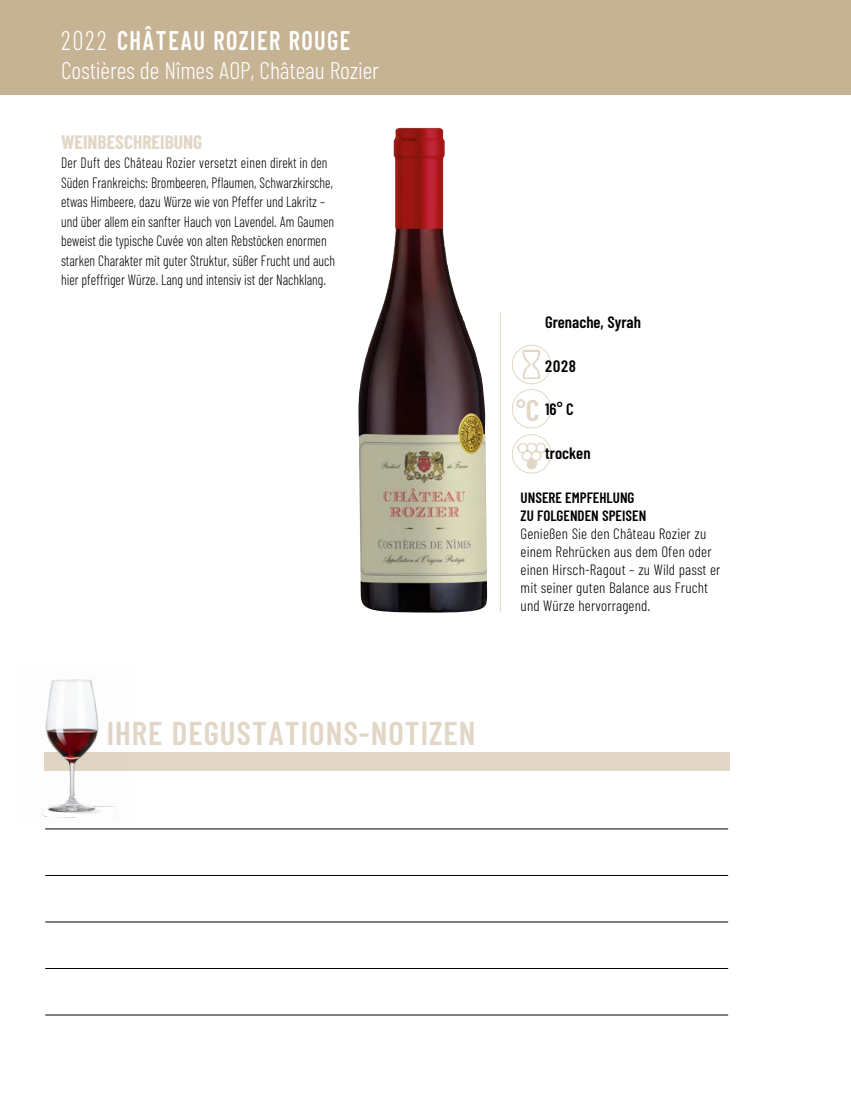
<style>
.page{position:relative;width:851px;height:1106px;background:#fff}
.page>*{position:absolute;margin:0;border:0;box-sizing:border-box;transform-origin:0 0}
.t1{font:600 33px "Barlow Condensed";letter-spacing:.03em;color:#e2d7c6}
.t2{font:600 27px "Barlow Condensed";letter-spacing:.06em;color:#fff;scale:.9 1}
.t3{font:600 27px "Barlow Condensed";color:#e2d7c6}
.t4{font:300 24px "Barlow Condensed";letter-spacing:-.005em;color:#fff}
.t5{font:700 19.5px "Barlow Condensed";color:#e2d7c6}
.t6{font:600 16.5px "Barlow Condensed";color:#000}
.t7{font:300 15px/19.5px "Barlow Condensed";color:#000;scale:.9 1}
.t8{font:300 15px/18px "Barlow Condensed";color:#000}
.t9{font:600 15px/18px "Barlow Condensed";color:#000}
.s1{font-weight:300}
.s2{font-size:30px}
</style>
<div class="page">
<div style="left:0;top:0;width:850px;height:95px;background:#c6b393"></div>
<img style="left:522px;top:350px;width:19px;height:28px">
<div style="left:512px;top:345px;width:39px;height:39px;border:1px solid #e2d7c6;border-radius:50%"></div>
<img style="left:514px;top:442px;width:34px;height:27px">
<div style="left:512px;top:434px;width:39px;height:39px;border:1px solid #e2d7c6;border-radius:50%"></div>
<div style="left:512px;top:389px;width:39px;height:39px;border:1px solid #e2d7c6;border-radius:50%"></div>
<hr style="left:45px;top:828px;width:683px;height:1px;background:#000">
<hr style="left:45px;top:875px;width:683px;height:1px;background:#000">
<hr style="left:45px;top:921px;width:683px;height:1px;background:#000">
<hr style="left:45px;top:968px;width:683px;height:1px;background:#000">
<hr style="left:45px;top:1014px;width:683px;height:1px;background:#000">
<img style="left:358px;top:128px;width:130px;height:485px">
<div style="left:44px;top:752px;width:685px;height:18px;background:#e2d7c6"></div>
<hr style="left:500px;top:312px;width:1px;height:300px;background:#e2d7c6">
<img style="left:41px;top:679px;width:90px;height:139px">
<h2 class="t2" style="left:61px;top:23px;width:323px"><span class="s1">2022</span> CHÂTEAU ROZIER ROUGE</h2>
<h3 class="t4" style="left:61px;top:55px;width:319px">Costières de Nîmes AOP, Château Rozier</h3>
<h3 class="t5" style="left:61px;top:129px;width:143px">WEINBESCHREIBUNG</h3>
<p class="t7" style="left:61px;top:153px;width:306px">Der Duft des Château Rozier versetzt einen direkt in den Süden Frankreichs: Brombeeren, Pflaumen, Schwarzkirsche, etwas Himbeere, dazu Würze wie von Pfeffer und Lakritz – und über allem ein sanfter Hauch von Lavendel. Am Gaumen beweist die typische Cuvée von alten Rebstöcken enormen starken Charakter mit guter Struktur, süßer Frucht und auch hier pfeffriger Würze. Lang und intensiv ist der Nachklang.</p>
<p class="t6" style="left:545px;top:312px;width:97px">Grenache, Syrah</p>
<p class="t6" style="left:545px;top:356px;width:32px">2028</p>
<p class="t6" style="left:545px;top:399px;width:30px">16° C</p>
<p class="t6" style="left:545px;top:443px;width:47px">trocken</p>
<h2 class="t3" style="left:516px;top:394px;width:25px">°<span class="s2">C</span></h2>
<p class="t9" style="left:520px;top:488px;width:127px">UNSERE EMPFEHLUNG<br>ZU FOLGENDEN SPEISEN</p>
<p class="t8" style="left:520px;top:524px;width:201px">Genießen Sie den Château Rozier zu einem Rehrücken aus dem Ofen oder einen Hirsch-Ragout – zu Wild passt er mit seiner guten Balance aus Frucht und Würze hervorragend.</p>
<h1 class="t1" style="left:107px;top:712px;width:370px">IHRE DEGUSTATIONS-NOTIZEN</h1>
</div>
